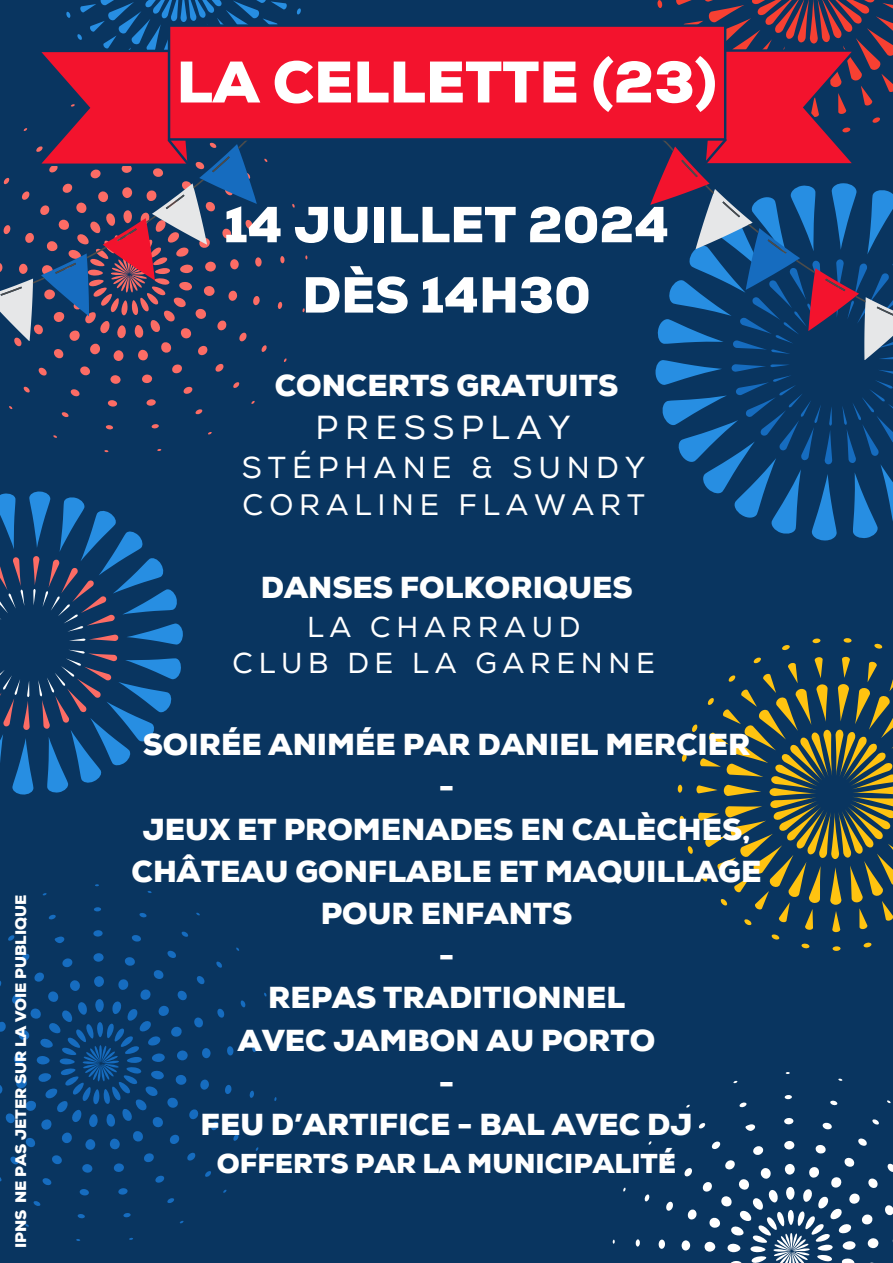
<style>
.page{position:relative;width:893px;height:1263px;background:#093560}
.page>*{position:absolute;margin:0;border:0;box-sizing:border-box;transform-origin:0 0}
.t1{font:900 58.5px "Nexa";color:#fff}
.t2{font:900 50.55px/70.3px "Nexa";color:#fff;text-align:center}
.t3{font:33.3px "Nexa";letter-spacing:.2em;color:#fff}
.t4{font:900 30.3px/42.2px "Nexa";color:#fff;text-align:center}
.t5{font:30.3px "Nexa";letter-spacing:.2em;color:#fff}
.t6{font:29.55px "Nexa";letter-spacing:.2em;color:#fff}
.t7{font:28.8px/36.6px "Nexa";letter-spacing:.2em;color:#fff;text-align:center}
.t8{font:900 27.3px "Nexa";color:#fff}
.t9{font:900 15.3px "Nexa";color:#fff}
</style>
<div class="page">
<svg style="left:9px;top:389px;width:150px;height:40px"></svg>
<svg style="left:0;top:166px;width:269px;height:223px"></svg>
<svg style="left:678px;top:448px;width:215px;height:92px"></svg>
<svg style="left:677px;top:638px;width:216px;height:313px"></svg>
<svg style="left:0;top:491px;width:183px;height:304px"></svg>
<svg style="left:0;top:556px;width:118px;height:174px"></svg>
<svg style="left:0;top:884px;width:279px;height:357px"></svg>
<svg style="left:728px;top:428px;width:165px;height:40px"></svg>
<svg style="left:650px;top:166px;width:243px;height:262px"></svg>
<svg style="left:613px;top:1072px;width:280px;height:191px"></svg>
<svg style="left:36px;top:0;width:265px;height:166px"></svg>
<svg style="left:657px;top:0;width:236px;height:166px"></svg>
<div style="left:168px;top:24px;width:558px;height:117px;background:#f3132d"></div>
<p class="t9" style="left:12px;top:1248px;width:355px;rotate:-90deg">IPNS NE PAS JETER SUR LA VOIE PUBLIQUE</p>
<p class="t1" style="left:177px;top:48px;width:541px">LA CELLETTE (23)</p>
<p class="t2" style="left:224px;top:191px;width:447px">14 JUILLET 2024<br>DÈS 14H30</p>
<p class="t4" style="left:275px;top:365px;width:345px">CONCERTS GRATUITS</p>
<p class="t3" style="left:316px;top:407px;width:257px">PRESSPLAY</p>
<p class="t5" style="left:242px;top:449px;width:405px">STÉPHANE &amp; SUNDY</p>
<p class="t6" style="left:243px;top:487px;width:404px">CORALINE FLAWART</p>
<p class="t4" style="left:261px;top:567px;width:373px">DANSES FOLKORIQUES</p>
<p class="t7" style="left:232px;top:609px;width:424px">LA CHARRAUD<br>CLUB DE LA GARENNE</p>
<h1 class="t4" style="left:132px;top:725px;width:631px">SOIRÉE ANIMÉE PAR DANIEL MERCIER -<br>JEUX ET PROMENADES EN CALÈCHES,<br>CHÂTEAU GONFLABLE ET MAQUILLAGE<br>POUR ENFANTS<br>-<br>REPAS TRADITIONNEL<br>AVEC JAMBON AU PORTO<br>-<br>FEU D’ARTIFICE - BAL AVEC DJ</h1>
<h1 class="t8" style="left:217px;top:1147px;width:461px">OFFERTS PAR LA MUNICIPALITÉ</h1>
</div>
